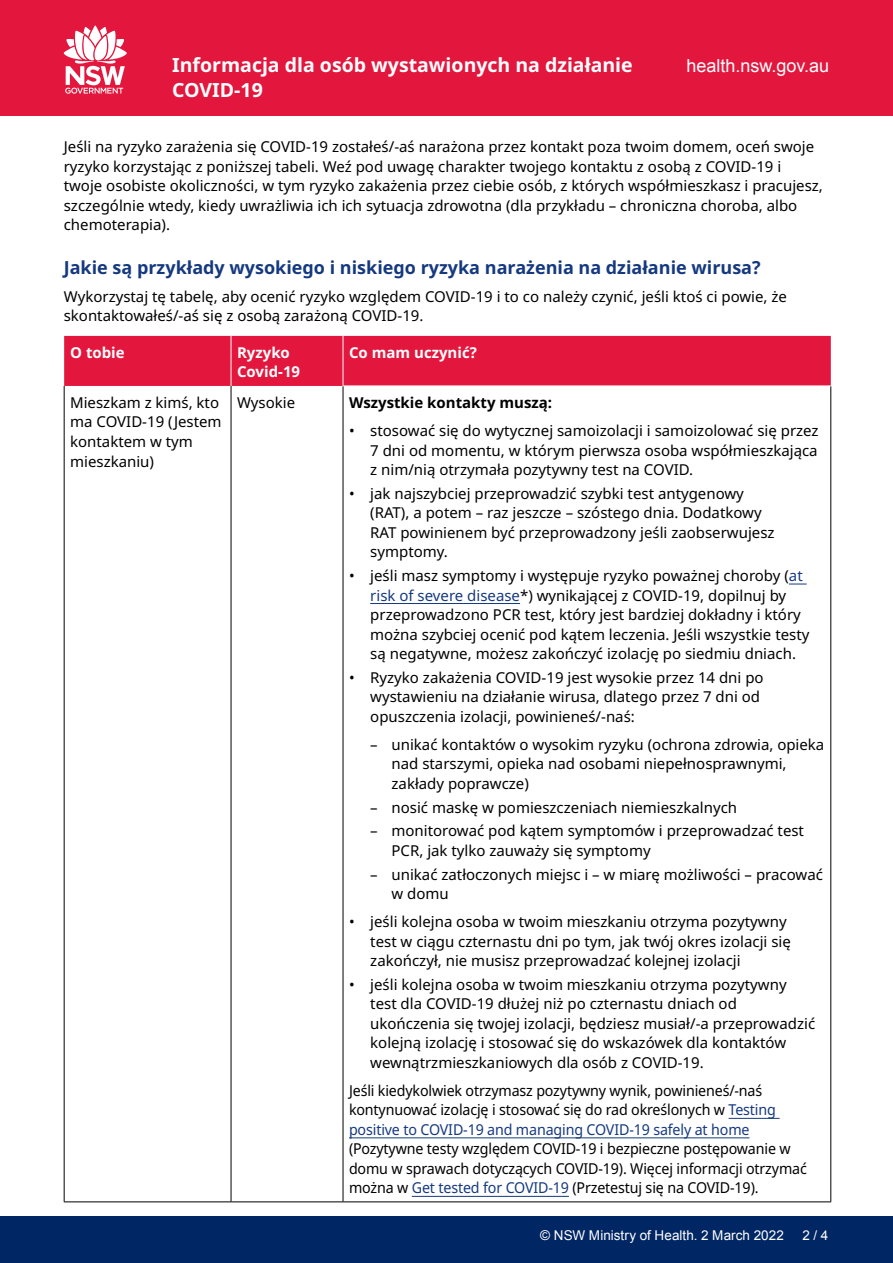
<style>
.page{position:relative;width:893px;height:1263px;background:#fff}
.page>*{position:absolute;margin:0;border:0;box-sizing:border-box;transform-origin:0 0}
.t1{font:700 19.5px/24px "Noto Sans";color:#fff}
.Heading_Blue{font:700 18px "Noto Sans";color:#15397f}
.t2{font:18px "Arial";color:#fff}
.Body{font:15px/19.5px "Noto Sans";color:#000}
.Body-2{font:15px/19.5px "Noto Sans";color:#000;scale:.95 1}
.Body-3{font:700 15px/19.5px "Noto Sans";color:#fff}
.Body-4{font:700 15px "Noto Sans";color:#000}
.t3{font:13.5px "Arial";letter-spacing:.005em;color:#fff}
.s1{color:#15397f}
</style>
<div class="page">
<div style="left:0;top:1216px;width:893px;height:47px;background:#002664"></div>
<div style="left:0;top:0;width:893px;height:116px;background:#e3173e"></div>
<svg style="left:64px;top:26px;width:63px;height:68px"></svg>
<div style="left:64px;top:336px;width:767px;height:50px;background:#e3173e"></div>
<hr style="left:343px;top:336px;width:1px;height:50px;background:#fff">
<hr style="left:231px;top:336px;width:1px;height:50px;background:#fff">
<hr style="left:64px;top:386px;width:1px;height:815px;background:#000">
<hr style="left:231px;top:386px;width:1px;height:815px;background:#000">
<hr style="left:343px;top:386px;width:1px;height:815px;background:#000">
<hr style="left:830px;top:386px;width:1px;height:815px;background:#000">
<hr style="left:64px;top:1201px;width:167px;height:1px;background:#000">
<hr style="left:231px;top:1201px;width:112px;height:1px;background:#000">
<hr style="left:343px;top:1201px;width:488px;height:1px;background:#000">
<svg style="left:789px;top:584px;width:18px;height:1px"></svg>
<hr style="left:370px;top:603px;width:150px;height:1px;background:#15397f">
<hr style="left:729px;top:1118px;width:51px;height:1px;background:#15397f">
<hr style="left:349px;top:1137px;width:400px;height:1px;background:#15397f">
<hr style="left:412px;top:1196px;width:157px;height:1px;background:#15397f">
<h1 class="t1" style="left:172px;top:54px;width:462px">Informacja dla osób wystawionych na działanie<br>COVID-19</h1>
<p class="t2" style="left:686px;top:54px;width:144px">health.nsw.gov.au</p>
<p class="Body" style="left:64px;top:137px;width:761px">Jeśli na ryzyko zarażenia się COVID-19 zostałeś/-aś narażona przez kontakt poza twoim domem, oceń swoje ryzyko korzystając z poniższej tabeli. Weź pod uwagę charakter twojego kontaktu z osobą z COVID-19 i twoje osobiste okoliczności, w tym ryzyko zakażenia przez ciebie osób, z których współmieszkasz i pracujesz, szczególnie wtedy, kiedy uwrażliwia ich ich sytuacja zdrowotna (dla przykładu – chroniczna choroba, albo chemoterapia).</p>
<p class="Heading_Blue" style="left:64px;top:255px;width:698px">Jakie są przykłady wysokiego i niskiego ryzyka narażenia na działanie wirusa?</p>
<p class="Body" style="left:64px;top:287px;width:725px">Wykorzystaj tę tabelę, aby ocenić ryzyko względem COVID-19 i to co należy czynić, jeśli ktoś ci powie, że skontaktowałeś/-aś się z osobą zarażoną COVID-19.</p>
<p class="Body-3" style="left:70px;top:343px;width:56px">O tobie</p>
<p class="Body-3" style="left:237px;top:343px;width:65px">Ryzyko<br>Covid-19</p>
<p class="Body-3" style="left:349px;top:343px;width:129px">Co mam uczynić?</p>
<p class="Body" style="left:70px;top:393px;width:153px">Mieszkam z kimś, kto ma COVID-19 (Jestem kontaktem w tym mieszkaniu)</p>
<p class="Body" style="left:237px;top:393px;width:60px">Wysokie</p>
<p class="Body-4" style="left:349px;top:392px;width:205px">Wszystkie kontakty muszą:</p>
<p class="Body" style="left:370px;top:421px;width:450px;text-align:justify;text-indent:-21px">• stosować się do wytycznej samoizolacji i samoizolować się przez 7 dni od momentu, w którym pierwsza osoba współmieszkająca z nim/nią otrzymała pozytywny test na COVID.</p>
<p class="Body" style="left:370px;top:484px;width:406px;text-indent:-21px">• jak najszybciej przeprowadzić szybki test antygenowy (RAT), a potem – raz jeszcze – szóstego dnia. Dodatkowy RAT powinienem być przeprowadzony jeśli zaobserwujesz symptomy.</p>
<p class="Body" style="left:370px;top:566px;width:441px;text-indent:-21px">• jeśli masz symptomy i występuje ryzyko poważnej choroby (<span class="s1">at risk of severe disease</span>*) wynikającej z COVID-19, dopilnuj by przeprowadzono PCR test, który jest bardziej dokładny i który można szybciej ocenić pod kątem leczenia. Jeśli wszystkie testy są negatywne, możesz zakończyć izolację po siedmiu dniach.</p>
<p class="Body" style="left:370px;top:668px;width:395px;text-indent:-21px">• Ryzyko zakażenia COVID-19 jest wysokie przez 14 dni po wystawieniu na działanie wirusa, dlatego przez 7 dni od opuszczenia izolacji, powinieneś/-naś:</p>
<p class="Body" style="left:392px;top:735px;width:434px;text-indent:-21px">– unikać kontaktów o wysokim ryzyku (ochrona zdrowia, opieka nad starszymi, opieka nad osobami niepełnosprawnymi, zakłady poprawcze)</p>
<p class="Body" style="left:370px;top:798px;width:368px">– nosić maskę w pomieszczeniach niemieszkalnych</p>
<p class="Body" style="left:392px;top:821px;width:414px;text-indent:-21px">– monitorować pod kątem symptomów i przeprowadzać test<br>PCR, jak tylko zauważy się symptomy</p>
<p class="Body" style="left:392px;top:865px;width:433px;text-indent:-21px">– unikać zatłoczonych miejsc i – w miarę możliwości – pracować w domu</p>
<p class="Body" style="left:370px;top:912px;width:422px;text-indent:-21px">• jeśli kolejna osoba w twoim mieszkaniu otrzyma pozytywny test w ciągu czternastu dni po tym, jak twój okres izolacji się zakończył, nie musisz przeprowadzać kolejnej izolacji</p>
<p class="Body" style="left:370px;top:975px;width:446px;text-indent:-21px">• jeśli kolejna osoba w twoim mieszkaniu otrzyma pozytywny test dla COVID-19 dłużej niż po czternastu dniach od ukończenia się twojej izolacji, będziesz musiał/-a przeprowadzić kolejną izolację i stosować się do wskazówek dla kontaktów wewnątrzmieszkaniowych dla osób z COVID-19.</p>
<p class="Body-2" style="left:349px;top:1081px;width:483px">Jeśli kiedykolwiek otrzymasz pozytywny wynik, powinieneś/-naś kontynuować izolację i stosować się do rad określonych w <span class="s1">Testing positive to COVID-19 and managing COVID-19 safely at home </span>(Pozytywne testy względem COVID-19 i bezpieczne postępowanie w domu w sprawach dotyczących COVID-19). Więcej informacji otrzymać można w <span class="s1">Get tested for COVID-19</span> (Przetestuj się na COVID-19).</p>
<p class="t3" style="left:540px;top:1226px;width:245px">© NSW Ministry of Health. 2 March 2022</p>
<p class="t3" style="left:802px;top:1226px;width:28px">2 / 4</p>
</div>
